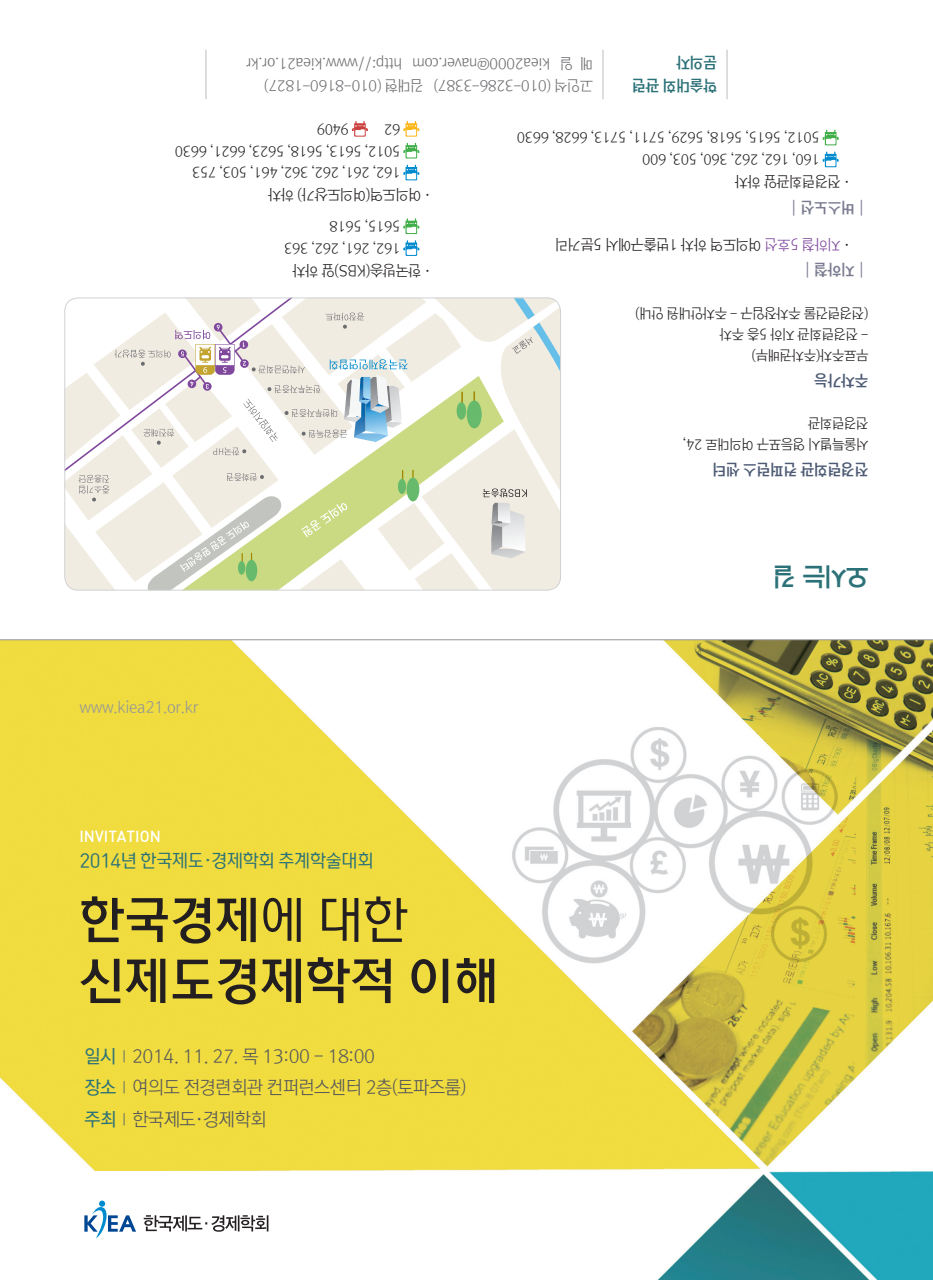
<style>
.page{position:relative;width:933px;height:1280px;background:#fff}
.page>*{position:absolute;margin:0;border:0;box-sizing:border-box;transform-origin:0 0}
.t1{font:50.75px "Rix Head M";letter-spacing:-.01em;color:#231f20}
.t2{font:26.25px "YDIYGO340";color:#2b7178;scale:.92 1}
.t3{font:18.38px "Rix M Go L";letter-spacing:-.025em;color:#57585a}
.t4{font:18.38px "Rix Head L";letter-spacing:-.025em;color:#2b7178}
.t5{font:15.75px "Rix M Go L";letter-spacing:-.025em;color:#939598}
.t6{font:15.75px "Rix Head M";letter-spacing:-.025em;color:#4c5a74}
.t7{font:15.75px "Rix Head M";letter-spacing:-.025em;color:#7b7c91}
.t8{font:15.75px "Dinmed";color:#fff}
.t9{font:15.75px "Rix Head M";letter-spacing:-.025em;color:#2b7178}
.t10{font:14.88px "Rix M Go L";letter-spacing:-.025em;color:#6c6d70}
.t11{font:14.88px "Rix M Go L";letter-spacing:-.025em;color:#231f20}
.t12{font:14px "Rix M Go L";letter-spacing:-.025em;color:#231f20}
.s1{font-family:"Rix Go L"}
.s2{color:#7f489c}
.s3{font-family:"Rix M Go L"}
.s4{font-family:"Rix Head L"}
.s5{font-family:"Rix M Go M";color:#2b7178}
.s6{font-size:12.25px;color:#4c5a74}
</style>
<div class="page">
<img style="left:0;top:640px;width:933px;height:640px">
<svg style="left:144px;top:1215px;width:124px;height:17px"></svg>
<svg style="left:84px;top:1207px;width:52px;height:31px"></svg>
<div style="left:99px;top:1200px;width:6px;height:7px;background:#008bcf;border-radius:50%"></div>
<svg style="left:822px;top:152px;width:16px;height:15px"></svg>
<svg style="left:822px;top:130px;width:16px;height:15px"></svg>
<svg style="left:403px;top:240px;width:16px;height:16px"></svg>
<svg style="left:403px;top:218px;width:16px;height:16px"></svg>
<svg style="left:403px;top:165px;width:16px;height:15px"></svg>
<svg style="left:403px;top:143px;width:16px;height:15px"></svg>
<svg style="left:403px;top:121px;width:16px;height:16px"></svg>
<svg style="left:352px;top:121px;width:16px;height:16px"></svg>
<svg style="left:64px;top:298px;width:497px;height:292px"></svg>
<div style="left:64px;top:298px;width:497px;height:292px;border:1px solid #d1d2d4;border-radius:13px"></div>
<hr style="left:726px;top:50px;width:1px;height:49px;background:#bcbdc0">
<hr style="left:602px;top:50px;width:1px;height:49px;background:#bcbdc0">
<hr style="left:206px;top:50px;width:1px;height:49px;background:#bcbdc0">
<hr style="left:0;top:639px;width:933px;height:1px;background:#939598">
<p class="t10" style="left:593px;top:71px;width:348px;rotate:-180deg">메 일 kiea2000@naver.com http://www.kiea21.or.kr</p>
<p class="t10" style="left:593px;top:94px;width:330px;rotate:-180deg">고인석 (010-3286-3387) 김대현 (010-8160-1827)</p>
<p class="t9" style="left:717px;top:72px;width:42px;rotate:-180deg">문의자</p>
<p class="t9" style="left:717px;top:95px;width:86px;rotate:-180deg">학술대회 관련</p>
<p class="t12" style="left:349px;top:137px;width:34px;rotate:-180deg">9409</p>
<p class="t12" style="left:400px;top:137px;width:18px;rotate:-180deg">62</p>
<p class="t12" style="left:400px;top:158px;width:227px;rotate:-180deg">5012, 5613, 5618, 5623, 6621, 6630</p>
<p class="t12" style="left:400px;top:180px;width:210px;rotate:-180deg">162, 261, 262, 362, 461, 503, 753</p>
<p class="t11" style="left:434px;top:203px;width:167px;rotate:-180deg"><span class="s1">·</span>여의도역(여의도상가) 하차</p>
<p class="t12" style="left:400px;top:234px;width:72px;rotate:-180deg">5615, 5618</p>
<p class="t12" style="left:400px;top:256px;width:118px;rotate:-180deg">162, 261, 262, 363</p>
<p class="t11" style="left:434px;top:279px;width:143px;rotate:-180deg"><span class="s1">·</span>한국방송(KBS)앞 하차</p>
<p class="t5" style="left:79px;top:698px;width:120px">www.kiea21.or.kr</p>
<p class="t12" style="left:819px;top:145px;width:304px;rotate:-180deg">5012, 5615, 5618, 5629, 5711, 5713, 6628, 6630</p>
<p class="t12" style="left:819px;top:167px;width:179px;rotate:-180deg">160, 162, 262, 360, 503, 600</p>
<p class="t11" style="left:853px;top:190px;width:120px;rotate:-180deg"><span class="s1">·</span>전경련회관앞 하차</p>
<p class="t7" style="left:868px;top:217px;width:83px;rotate:-180deg">┃버스노선┃</p>
<p class="t11" style="left:853px;top:253px;width:300px;rotate:-180deg"><span class="s1">·</span><span class="s2">지하철 5호선</span> 여의도역 하차 1번출구에서 5분거리</p>
<p class="t7" style="left:868px;top:279px;width:69px;rotate:-180deg">┃지하철┃</p>
<p class="t12" style="left:868px;top:321px;width:235px;rotate:-180deg">(전경련건물 주차장입구 - 주차안내원 안내)</p>
<p class="t12" style="left:868px;top:342px;width:150px;rotate:-180deg">- 전경련회관 지하 5층 주차</p>
<p class="t12" style="left:868px;top:363px;width:118px;rotate:-180deg">무료주차(주차권배부)</p>
<p class="t6" style="left:868px;top:390px;width:56px;rotate:-180deg">주차가능</p>
<p class="t12" style="left:868px;top:431px;width:62px;rotate:-180deg">전경련회관</p>
<p class="t12" style="left:868px;top:452px;width:187px;rotate:-180deg">서울특별시 영등포구 여의대로 24,</p>
<p class="t6" style="left:868px;top:479px;width:158px;rotate:-180deg">전경련회관 컨퍼런스 센터</p>
<p class="t2" style="left:868px;top:592px;width:105px;rotate:-180deg">오시는 길</p>
<p class="t8" style="left:79px;top:826px;width:83px">INVITATION</p>
<p class="t4" style="left:79px;top:850px;width:296px">2014년 한국제도<span class="s3">·</span>경제학회 추계학술대회</p>
<p class="t1" style="left:79px;top:889px;width:331px">한국경제<span class="s4">에 대한</span></p>
<p class="t1" style="left:79px;top:950px;width:421px">신제도경제학적 이해</p>
<p class="t3" style="left:84px;top:1046px;width:292px"><span class="s5">일시</span> <span class="s6">┃</span> 2014. 11. 27. 목 13:00 - 18:00</p>
<p class="t3" style="left:84px;top:1077px;width:383px"><span class="s5">장소</span> <span class="s6">┃</span> 여의도 전경련회관 컨퍼런스센터 2층(토파즈룸)</p>
<p class="t3" style="left:84px;top:1109px;width:183px"><span class="s5">주최</span> <span class="s6">┃</span> 한국제도·경제학회</p>
</div>
